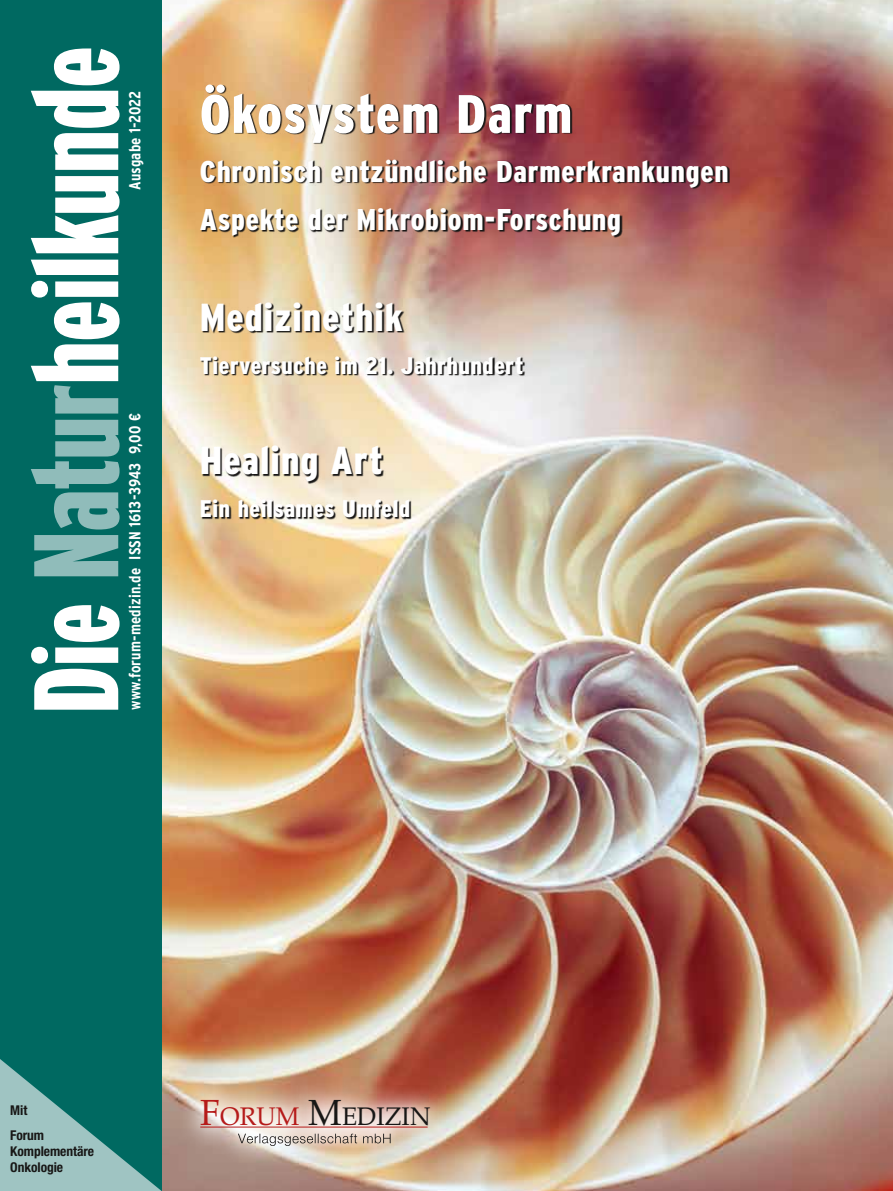
<style>
.page{position:relative;width:893px;height:1191px;background:#fff}
.page>*{position:absolute;margin:0;border:0;box-sizing:border-box;transform-origin:0 0}
.t1{font:900 extra-condensed 120px "Interstate";color:#fff}
.t2{font:900 condensed 54px "Interstate";letter-spacing:.02em;color:#fff}
.t3{font:900 condensed 39px "Interstate";letter-spacing:.025em;color:#fff}
.t4{font:900 condensed 30px/48.8px "Interstate";letter-spacing:.025em;color:#fff}
.t5{font:24.9px "Palatino";color:#181716}
.t6{font:900 condensed 24px "Interstate";letter-spacing:.025em;color:#fff}
.t7{font:700 condensed 16.05px "Interstate";letter-spacing:.01em;color:#fff}
.t8{font:700 condensed 13.5px/24.8px "Helvetica Neue";letter-spacing:-.005em;color:#181716}
.s1{color:#90bcba}
.s2{font-size:35.7px;color:#b51b1a}
.s3{color:#b51b1a}
.s4{font-size:35.7px}
</style>
<div class="page">
<img style="left:162px;top:0;width:731px;height:1191px">
<div style="left:0;top:0;width:162px;height:1191px;background:#006961"></div>
<svg style="left:0;top:1059px;width:162px;height:132px"></svg>
<img style="left:201px;top:85px;width:529px;height:434px">
<svg style="left:178px;top:1076px;width:274px;height:92px;background:#d2b29f"></svg>
<hr style="left:200px;top:1126px;width:228px;height:1px;background:#b51b1a">
<svg style="left:238px;top:1133px;width:153px;height:13px;background:#c7b9ae"></svg>
<h1 class="t1" style="left:10px;top:713px;width:669px;rotate:-90deg">Die <span class="s1">Natur</span>heilkunde</h1>
<p class="t7" style="left:126px;top:190px;width:101px;rotate:-90deg">Ausgabe 1-2022</p>
<p class="t7" style="left:126px;top:710px;width:298px;rotate:-90deg">www.forum-medizin.de ISSN 1613-3943 9,00 €</p>
<h2 class="t2" style="left:200px;top:84px;width:374px">Ökosystem Darm</h2>
<p class="t4" style="left:200px;top:147px;width:530px">Chronisch entzündliche Darmerkrankungen<br>Aspekte der Mikrobiom-Forschung</p>
<h3 class="t3" style="left:200px;top:295px;width:205px">Medizinethik</h3>
<p class="t6" style="left:200px;top:352px;width:325px">Tierversuche im 21. Jahrhundert</p>
<h3 class="t3" style="left:200px;top:438px;width:185px">Healing Art</h3>
<p class="t6" style="left:200px;top:495px;width:212px">Ein heilsames Umfeld</p>
<p class="t8" style="left:10px;top:1097px;width:35px">Mit<br>Forum</p>
<p class="t8" style="left:10px;top:1143px;width:85px;line-height:16.2px">Komplementäre<br>Onkologie</p>
<p class="t5" style="left:200px;top:1095px;width:232px"><span class="s2">F</span><span class="s3">ORUM</span> <span class="s4">M</span>EDIZIN</p>
</div>
